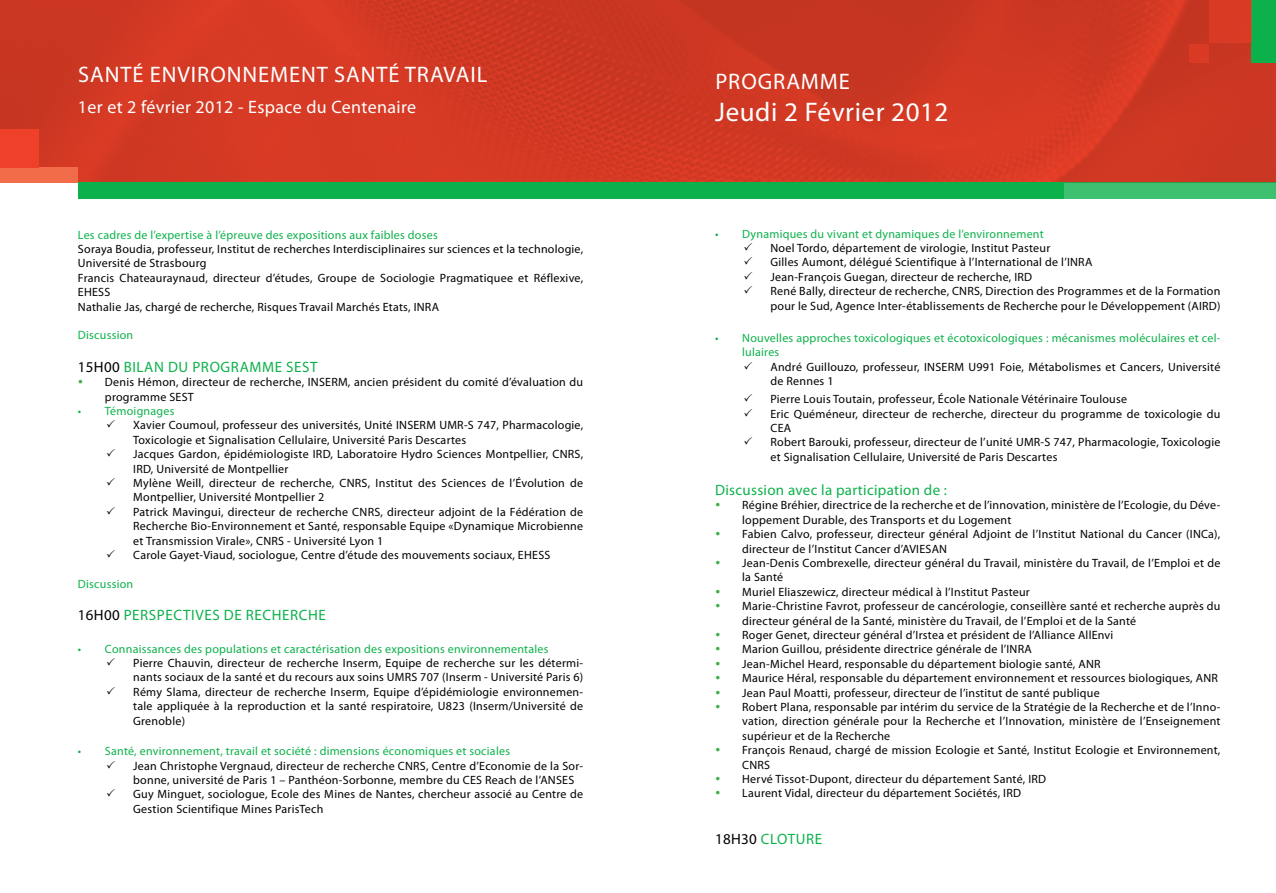
<style>
.page{position:relative;width:1276px;height:893px;background:#fff}
.page>*{position:absolute;margin:0;border:0;box-sizing:border-box;transform-origin:0 0}
.t1{font:27px "Myriad Pro";letter-spacing:.02em;color:#fff}
.t2{font:22.5px "Myriad Pro";letter-spacing:.04em;color:#fff}
.t3{font:18px "Myriad Pro";letter-spacing:.02em;color:#fff}
.t4{font:15px "Myriad Pro";letter-spacing:.04em;color:#0db14b}
.t5{font:15px "Myriad Pro";letter-spacing:.02em;color:#0db14b}
.t6{font:12px/14.4px "Myriad Pro";letter-spacing:.02em;color:#000}
.t7{font:12px/14.4px "Myriad Pro";letter-spacing:.02em;color:#0db14b}
.s1{color:#000}
</style>
<div class="page">
<img style="left:0;top:0;width:1276px;height:183px">
<div style="left:1063px;top:183px;width:213px;height:16px;background:#3dc06f"></div>
<div style="left:0;top:168px;width:78px;height:15px;background:#f36c49"></div>
<div style="left:0;top:129px;width:38px;height:39px;background:#ef4129"></div>
<div style="left:1251px;top:0;width:25px;height:63px;background:#0db14b"></div>
<div style="left:1189px;top:44px;width:20px;height:19px;background:#d93a25"></div>
<div style="left:1209px;top:0;width:42px;height:43px;background:#d93a24"></div>
<div style="left:78px;top:183px;width:985px;height:16px;background:#0db14b"></div>
<h2 class="t2" style="left:78px;top:60px;width:27px">Sant</h2>
<h2 class="t2" style="left:133px;top:60px;width:216px">é environn ement sant</h2>
<h2 class="t2" style="left:388px;top:60px;width:100px">é travail</h2>
<h3 class="t3" style="left:78px;top:96px;width:340px">1er et 2 février 2012 - Espace du Centenaire</h3>
<p class="t7" style="left:78px;top:227px;width:361px">Les cadres de l’expertise à l’épreuve des expositions aux faibles doses</p>
<p class="t6" style="left:78px;top:242px;width:507px">Soraya Boudia, professeur, Institut de recherches Interdisciplinaires sur sciences et la technologie, Université de Strasbourg<br>Francis Chateauraynaud, directeur d’études, Groupe de Sociologie Pragmatiquee et Réflexive, EHESS<br>Nathalie Jas, chargé de recherche, Risques Travail Marchés Etats, INRA</p>
<p class="t7" style="left:78px;top:328px;width:57px">Discussion</p>
<p class="t4" style="left:78px;top:358px;width:241px"><span class="s1">15H00</span> BILAN DU PROGRAMME SEST</p>
<p class="t6" style="left:105px;top:375px;width:480px">Denis Hémon, directeur de recherche, INSERM, ancien président du comité d’évaluation du programme SEST</p>
<p class="t7" style="left:78px;top:404px;width:98px">• Témoignages</p>
<p class="t6" style="left:133px;top:418px;width:451px;text-indent:-27px">✓ Xavier Coumoul, professeur des universités, Unité INSERM UMR-S 747, Pharmacologie,<br>Toxicologie et Signalisation Cellulaire, Université Paris Descartes</p>
<p class="t6" style="left:133px;top:447px;width:451px;text-indent:-27px">✓ Jacques Gardon, épidémiologiste IRD, Laboratoire Hydro Sciences Montpellier, CNRS,<br>IRD, Université de Montpellier</p>
<p class="t6" style="left:133px;top:476px;width:451px;text-indent:-27px">✓ Mylène Weill, directeur de recherche, CNRS, Institut des Sciences de l’Évolution de<br>Montpellier, Université Montpellier 2</p>
<p class="t6" style="left:133px;top:504px;width:451px;text-align:justify;text-indent:-27px">✓ Patrick Mavingui, directeur de recherche CNRS, directeur adjoint de la Fédération de Recherche Bio-Environnement et Santé, responsable Equipe «Dynamique Microbienne et Transmission Virale», CNRS - Université Lyon 1</p>
<p class="t6" style="left:106px;top:548px;width:446px">✓ Carole Gayet-Viaud, sociologue, Centre d’étude des mouvements sociaux, EHESS</p>
<p class="t7" style="left:78px;top:576px;width:57px">Discussion</p>
<p class="t4" style="left:78px;top:606px;width:248px"><span class="s1">16H00</span> PERSPECTIVES DE RECHERCHE</p>
<p class="t7" style="left:78px;top:641px;width:472px">• Connaissances des populations et caractérisation des expositions environnementales</p>
<p class="t6" style="left:106px;top:656px;width:478px;text-align:right">✓ Pierre Chauvin, directeur de recherche Inserm, Equipe de recherche sur les détermi&shy;nants sociaux de la santé et du recours aux soins UMRS 707 (Inserm - Université Paris 6)</p>
<p class="t6" style="left:133px;top:684px;width:451px;text-align:justify;text-indent:-27px">✓ Rémy Slama, directeur de recherche Inserm, Equipe d’épidémiologie environnemen&shy;tale appliquée à la reproduction et la santé respiratoire, U823 (Inserm/Université de Grenoble)</p>
<p class="t7" style="left:78px;top:744px;width:434px">• Santé, environnement, travail et société : dimensions économiques et sociales</p>
<p class="t6" style="left:133px;top:758px;width:451px;text-indent:-27px">✓ Jean Christophe Vergnaud, directeur de recherche CNRS, Centre d’Economie de la Sor&shy;bonne, université de Paris 1 – Panthéon-Sorbonne, membre du CES Reach de l’ANSES</p>
<p class="t6" style="left:133px;top:787px;width:451px;text-indent:-27px">✓ Guy Minguet, sociologue, Ecole des Mines de Nantes, chercheur associé au Centre de<br>Gestion Scientifique Mines ParisTech</p>
<h2 class="t2" style="left:715px;top:68px;width:59px">Programm</h2>
<h2 class="t2" style="left:839px;top:68px;width:13px">e</h2>
<h1 class="t1" style="left:715px;top:95px;width:235px">Jeudi 2 Février 2012</h1>
<p class="t7" style="left:715px;top:226px;width:330px">• Dynamiques du vivant et dynamiques de l’environnement</p>
<p class="t6" style="left:743px;top:241px;width:308px">✓ Noel Tordo, département de virologie, Institut Pasteur</p>
<p class="t6" style="left:743px;top:255px;width:350px">✓ Gilles Aumont, délégué Scientifique à l’International de l’INRA</p>
<p class="t6" style="left:743px;top:269px;width:289px">✓ Jean-François Guegan, directeur de recherche, IRD</p>
<p class="t6" style="left:743px;top:284px;width:478px;text-align:right">✓ René Bally, directeur de recherche, CNRS, Direction des Programmes et de la Formation pour le Sud, Agence Inter-établissements de Recherche pour le Développement (AIRD)</p>
<p class="t7" style="left:742px;top:331px;width:480px;text-indent:-27px">• Nouvelles approches toxicologiques et écotoxicologiques : mécanismes moléculaires et cel&shy;lulaires</p>
<p class="t6" style="left:770px;top:359px;width:451px;text-indent:-27px">✓ André Guillouzo, professeur, INSERM U991 Foie, Métabolismes et Cancers, Université de Rennes 1</p>
<p class="t6" style="left:743px;top:392px;width:385px">✓ Pierre Louis Toutain, professeur, École Nationale Vétérinaire Toulouse</p>
<p class="t6" style="left:770px;top:406px;width:451px;text-indent:-27px">✓ Eric Quéméneur, directeur de recherche, directeur du programme de toxicologie du<br>CE A</p>
<p class="t6" style="left:770px;top:435px;width:451px;text-indent:-27px">✓ Robert Barouki, professeur, directeur de l’unité UMR-S 747, Pharmacologie, Toxicologie et Signalisation Cellulaire, Université de Paris Descartes</p>
<p class="t5" style="left:715px;top:481px;width:233px">Discussion avec la participation de :</p>
<p class="t6" style="left:742px;top:498px;width:480px">Régine Bréhier, directrice de la recherche et de l’innovation, ministère de l’Ecologie, du Déve&shy;loppement Durable, des Transports et du Logement<br>Fabien Calvo, professeur, directeur général Adjoint de l’Institut National du Cancer (INCa), directeur de l’Institut Cancer d’AVIESAN<br>Jean-Denis Combrexelle, directeur général du Travail, ministère du Travail, de l’Emploi et de la Santé<br>Muriel Eliaszewicz, directeur médical à l’Institut Pasteur<br>Marie-Christine Favrot, professeur de cancérologie, conseillère santé et recherche auprès du directeur général de la Santé, ministère du Travail, de l’Emploi et de la Santé<br>Roger Genet, directeur général d’Irstea et président de l’Alliance AllEnvi<br>Marion Guillou, présidente directrice générale de l’INRA<br>Jean-Michel Heard, responsable du département biologie santé, ANR<br>Maurice Héral, responsable du département environnement et ressources biologiques, ANR Jean Paul Moatti, professeur, directeur de l’institut de santé publique<br>Robert Plana, responsable par intérim du service de la Stratégie de la Recherche et de l’Inno&shy;vation, direction générale pour la Recherche et l’Innovation, ministère de l’Enseignement supérieur et de la Recherche<br>François Renaud, chargé de mission Ecologie et Santé, Institut Ecologie et Environnement, CNRS<br>Hervé Tissot-Dupont, directeur du département Santé, IRD<br>Laurent Vidal, directeur du département Sociétés, IRD</p>
<p class="t5" style="left:715px;top:830px;width:107px"><span class="s1">18H30</span> CLOTU RE</p>
</div>
